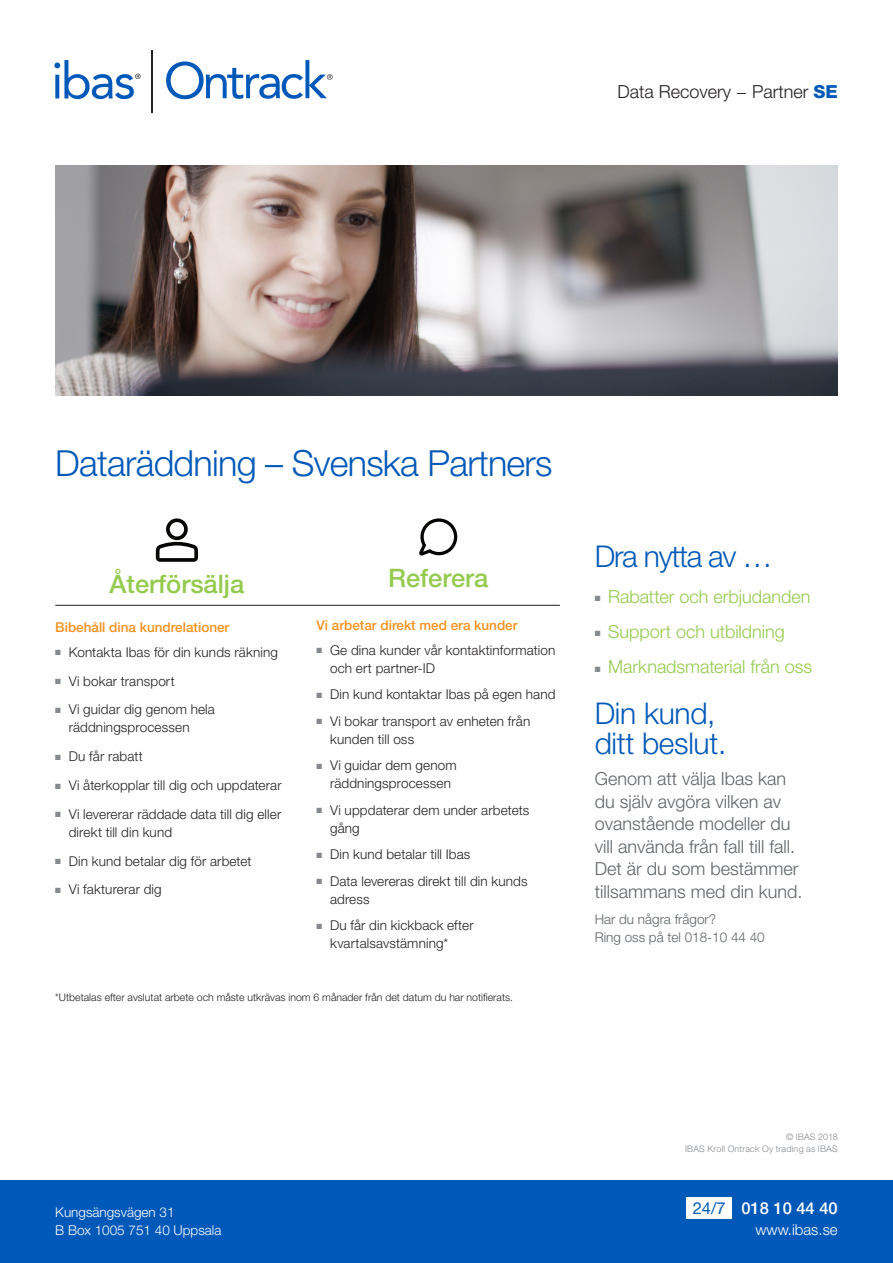
<style>
.page{position:relative;width:893px;height:1263px;background:#fff}
.page>*{position:absolute;margin:0;border:0;box-sizing:border-box;transform-origin:0 0}
.Headline{font:300 36px "Helvetica Neue LT Std";letter-spacing:-.02em;color:#0058b8}
.Headline-2{font:300 30px/30px "Helvetica Neue LT Std";letter-spacing:-.01em;color:#0058b8}
.Headline-3{font:300 30px "Helvetica Neue LT Std";letter-spacing:-.04em;color:#0058b8}
.Subhead_1{font:500 25.5px "Helvetica Neue LT Std";color:#94ca4e}
.Headline-4{font:300 18px/22.5px "Helvetica Neue LT Std";color:#5e6367}
.t1{font:300 18px "Helvetica Neue LT Std";color:#94ca4e}
.t2{font:300 18px "Helvetica Neue LT Std";color:#231f20}
.t3{font:500 16.5px "Helvetica Neue LT Std";color:#fff}
.t4{font:300 15px "Helvetica Neue LT Std";color:#fff}
.t5{font:300 13.5px/18px "Helvetica Neue LT Std";letter-spacing:.01em;color:#231f20}
.Subhead_2{font:500 13.5px "Helvetica Neue LT Std";color:#f6911e}
.Headline-5{font:300 13.5px/18px "Helvetica Neue LT Std";color:#5e6367}
.t6{font:300 13.5px/18px "Helvetica Neue LT Std";color:#fff}
.Body{font:300 10.5px "Helvetica Neue LT Std";color:#231f20}
.t7{font:300 9px/12px "Helvetica Neue LT Std";letter-spacing:.02em;color:#868a8e;text-align:right}
.s1{font-weight:800;color:#0058b8}
.s2{color:#868a8e}
.s3{font-weight:400;color:#0058b8}
</style>
<div class="page">
<div style="left:0;top:1180px;width:893px;height:83px;background:#0058b8"></div>
<div style="left:686px;top:1197px;width:46px;height:22px;background:#fff"></div>
<svg style="left:54px;top:60px;width:87px;height:39px"></svg>
<hr style="left:151px;top:50px;width:1px;height:62px;background:#231f20">
<svg style="left:166px;top:60px;width:167px;height:39px"></svg>
<svg style="left:156px;top:518px;width:42px;height:44px"></svg>
<svg style="left:419px;top:518px;width:38px;height:38px"></svg>
<img style="left:55px;top:166px;width:783px;height:229px">
<hr style="left:55px;top:605px;width:505px;height:1px;background:#231f20">
<h3 class="t2" style="left:617px;top:81px;width:222px">Data Recovery − Partner <span class="s1">SE</span></h3>
<p class="Headline" style="left:55px;top:442px;width:499px">Dataräddning – Svenska Partners</p>
<p class="Subhead_1" style="left:110px;top:568px;width:136px">Återförsälja</p>
<p class="Subhead_2" style="left:55px;top:619px;width:176px">Bibehåll dina kundrelationer</p>
<p class="t5" style="left:55px;top:643px;width:224px"><span class="s2">■</span> Kontakta Ibas för din kunds räkning</p>
<p class="t5" style="left:55px;top:671px;width:121px"><span class="s2">■</span> Vi bokar transport</p>
<p class="t5" style="left:69px;top:700px;width:148px;text-indent:-14px"><span class="s2">■</span> Vi guidar dig genom hela räddningsprocessen</p>
<p class="t5" style="left:55px;top:747px;width:89px"><span class="s2">■</span> Du får rabatt</p>
<p class="t5" style="left:55px;top:776px;width:228px"><span class="s2">■</span> Vi återkopplar till dig och uppdaterar</p>
<p class="t5" style="left:69px;top:805px;width:214px;text-indent:-14px"><span class="s2">■</span> Vi levererar räddade data till dig eller direkt till din kund</p>
<p class="t5" style="left:55px;top:851px;width:198px"><span class="s2">■</span> Din kund betalar dig för arbetet</p>
<p class="t5" style="left:55px;top:880px;width:108px"><span class="s2">■</span> Vi fakturerar dig</p>
<p class="Subhead_1" style="left:388px;top:562px;width:102px">Referera</p>
<p class="Subhead_2" style="left:317px;top:617px;width:202px">Vi arbetar direkt med era kunder</p>
<p class="t5" style="left:330px;top:641px;width:227px;text-indent:-14px"><span class="s2">■</span> Ge dina kunder vår kontaktinformation och ert partner-ID</p>
<p class="t5" style="left:317px;top:685px;width:240px"><span class="s2">■</span> Din kund kontaktar Ibas på egen hand</p>
<p class="t5" style="left:330px;top:712px;width:202px;text-indent:-14px"><span class="s2">■</span> Vi bokar transport av enheten från kunden till oss</p>
<p class="t5" style="left:317px;top:756px;width:142px;text-align:center"><span class="s2">■</span> Vi guidar dem genom räddningsprocessen</p>
<p class="t5" style="left:330px;top:801px;width:201px;text-indent:-14px"><span class="s2">■</span> Vi uppdaterar dem under arbetets gång</p>
<p class="t5" style="left:317px;top:845px;width:155px"><span class="s2">■</span> Din kund betalar till Ibas</p>
<p class="t5" style="left:330px;top:872px;width:199px;text-indent:-14px"><span class="s2">■</span> Data levereras direkt till din kunds adress</p>
<p class="t5" style="left:330px;top:916px;width:145px;text-indent:-14px"><span class="s2">■</span> Du får din kickback efter kvartalsavstämning*</p>
<p class="Body" style="left:55px;top:990px;width:459px">*Utbetalas efter avslutat arbete och måste utkrävas inom 6 månader från det datum du har notifierats.</p>
<p class="Headline-3" style="left:595px;top:538px;width:179px">Dra nytta av …</p>
<p class="t1" style="left:595px;top:585px;width:217px"><span class="s2">■</span> Rabatter och erbjudanden</p>
<p class="t1" style="left:595px;top:620px;width:191px"><span class="s2">■</span> Support och utbildning</p>
<p class="t1" style="left:595px;top:656px;width:219px"><span class="s2">■</span> Marknadsmaterial från oss</p>
<p class="Headline-2" style="left:595px;top:698px;width:133px">Din kund, ditt beslut.</p>
<p class="Headline-4" style="left:595px;top:767px;width:209px">Genom att välja Ibas kan du själv avgöra vilken av ovanstående modeller du vill använda från fall till fall.<br>Det är du som bestämmer tillsammans med din kund.</p>
<p class="Headline-5" style="left:595px;top:910px;width:172px">Har du några frågor?<br>Ring oss på tel 018-10 44 40</p>
<p class="t7" style="left:685px;top:1131px;width:154px">© IBAS 2018<br>IBAS Kroll Ontrack Oy trading as IBAS</p>
<p class="t6" style="left:55px;top:1203px;width:168px">Kungsängsvägen 31<br>B Box 1005 751 40 Uppsala</p>
<p class="t3" style="left:693px;top:1198px;width:146px"><span class="s3">24/7</span> 018 10 44 40</p>
<p class="t4" style="left:755px;top:1221px;width:84px">www.ibas.se</p>
</div>
